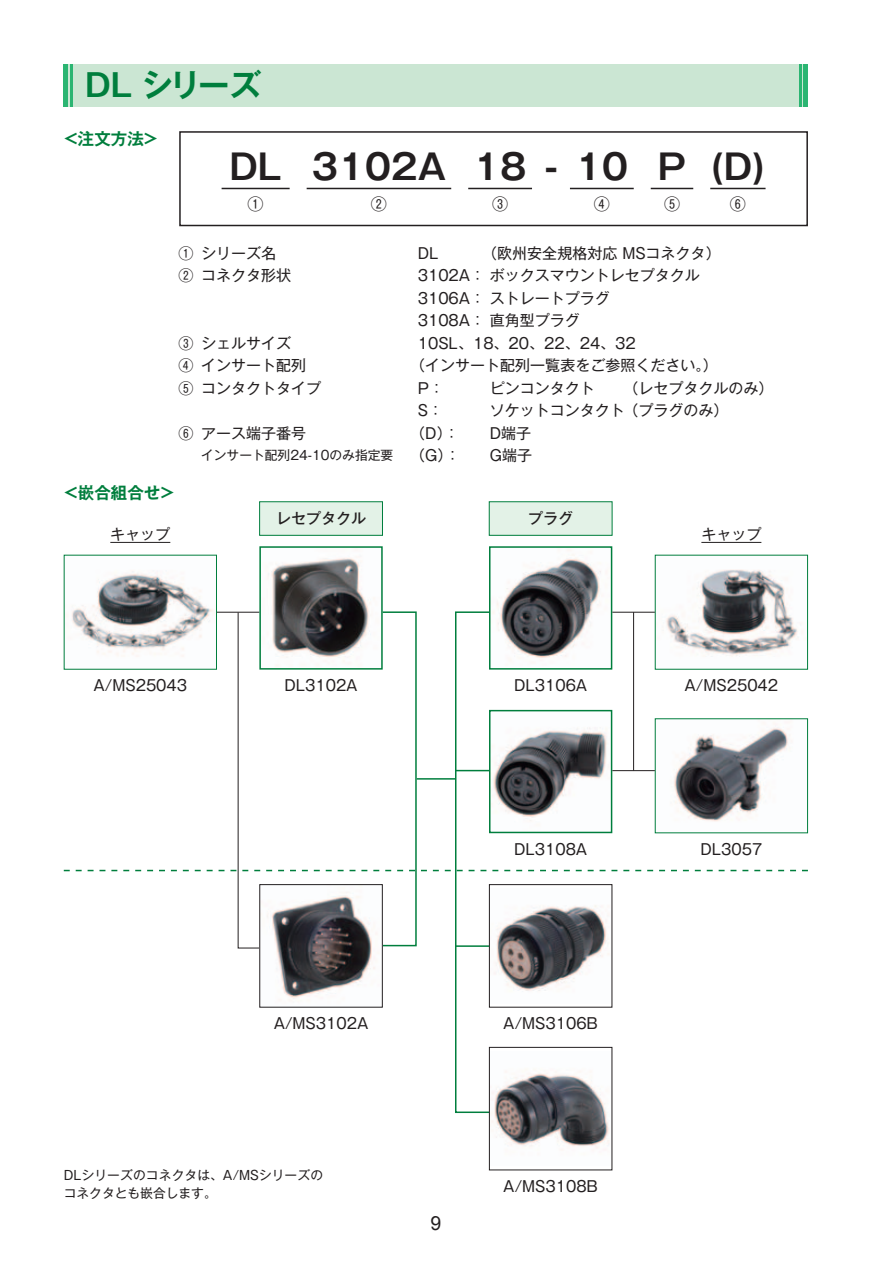
<style>
.page{position:relative;width:893px;height:1263px;background:#fff}
.page>*{position:absolute;margin:0;border:0;box-sizing:border-box;transform-origin:0 0}
.t1{font:34.95px "Gothic MB101 Pr 6 De Bold 90 msp RKSJ H";color:#231f20}
.t2{font:31.5px "Gothic MB101 Pr 6 De Bold 90 msp RKSJ H";letter-spacing:-.045em;color:#007e3d}
.t3{font:19.5px "Arial";color:#231f20}
.t4{font:16.5px "Gothic MB101 Pr 6 De Bold 90 msp RKSJ H";color:#007e3d}
.t5{font:16.05px "Gothic MB101 Pr 6 Regular 90 msp RKSJ H";color:#231f20}
.t6{font:15px/22.5px "Gothic MB101 Pr 6 Regular 90 msp RKSJ H";color:#231f20}
.t7{font:15px "Gothic MB101 Pr 6 Medium 90 msp RKSJ H";color:#231f20}
.t8{font:12.75px/17.2px "Gothic MB101 Pr 6 Regular 90 msp RKSJ H";color:#231f20}
.s1{font-size:15px}
</style>
<div class="page">
<div style="left:64px;top:64px;width:744px;height:42px;background:#cbe6d3"></div>
<hr style="left:64px;top:64px;width:4px;height:42px;background:#2bb572">
<hr style="left:804px;top:64px;width:4px;height:42px;background:#2bb572">
<hr style="left:70px;top:64px;width:2px;height:42px;background:#2bb572">
<hr style="left:799px;top:64px;width:2px;height:42px;background:#2bb572">
<img style="left:697px;top:569px;width:91px;height:43px">
<hr style="left:701px;top:542px;width:60px;height:1px;background:#231f20">
<div style="left:260px;top:502px;width:122px;height:33px;background:#e3f2e7"></div>
<div style="left:489px;top:502px;width:123px;height:33px;background:#e3f2e7"></div>
<img style="left:493px;top:550px;width:108px;height:62px">
<div style="left:489px;top:546px;width:123px;height:124px;border:2px solid #007e3d"></div>
<div style="left:455px;top:611px;width:35px;height:502px;border:2px solid #007e3d"></div>
<img style="left:72px;top:571px;width:141px;height:41px">
<hr style="left:110px;top:542px;width:60px;height:1px;background:#231f20">
<img style="left:268px;top:558px;width:101px;height:54px">
<div style="left:259px;top:546px;width:124px;height:124px;border:2px solid #007e3d"></div>
<img style="left:494px;top:949px;width:115px;height:42px">
<img style="left:276px;top:949px;width:99px;height:52px">
<div style="left:259px;top:884px;width:124px;height:123px;border:1px solid #231f20"></div>
<img style="left:491px;top:1071px;width:118px;height:79px">
<div style="left:489px;top:1047px;width:123px;height:123px;border:1px solid #231f20"></div>
<svg style="left:64px;top:612px;width:744px;height:337px"></svg>
<hr style="left:456px;top:770px;width:33px;height:1px;background:#007e3d">
<div style="left:179px;top:131px;width:629px;height:95px;border:2px solid #231f20"></div>
<hr style="left:222px;top:188px;width:68px;height:1px;background:#231f20">
<hr style="left:307px;top:188px;width:144px;height:1px;background:#231f20">
<hr style="left:468px;top:188px;width:64px;height:1px;background:#231f20">
<hr style="left:570px;top:188px;width:64px;height:1px;background:#231f20">
<hr style="left:651px;top:188px;width:42px;height:1px;background:#231f20">
<hr style="left:710px;top:188px;width:55px;height:1px;background:#231f20">
<h2 class="t2" style="left:85px;top:73px;width:178px">DL シリーズ</h2>
<p class="t4" style="left:64px;top:132px;width:96px">&lt;注文方法&gt;</p>
<h1 class="t1" style="left:229px;top:154px;width:54px">DL</h1>
<p class="t5" style="left:248px;top:198px;width:18px">①</p>
<h1 class="t1" style="left:312px;top:154px;width:136px">3102A</h1>
<p class="t5" style="left:371px;top:198px;width:18px">②</p>
<h1 class="t1" style="left:474px;top:154px;width:86px">18 -</h1>
<p class="t5" style="left:492px;top:198px;width:18px">③</p>
<h1 class="t1" style="left:575px;top:154px;width:55px">10</h1>
<p class="t5" style="left:594px;top:198px;width:18px">④</p>
<h1 class="t1" style="left:658px;top:154px;width:30px">P</h1>
<p class="t5" style="left:664px;top:198px;width:18px">⑤</p>
<h1 class="t1" style="left:711px;top:154px;width:56px">(D)</h1>
<p class="t5" style="left:730px;top:198px;width:18px">⑥</p>
<p class="t6" style="left:179px;top:244px;width:99px">① シリーズ名</p>
<p class="t6" style="left:418px;top:244px;width:22px">DL</p>
<p class="t6" style="left:482px;top:244px;width:240px">（欧州安全規格対応 MSコネクタ）</p>
<p class="t6" style="left:179px;top:266px;width:114px">② コネクタ形状</p>
<p class="t6" style="left:418px;top:266px;width:283px">3102A： ボックスマウントレセプタクル<br>3106A： ストレートプラグ<br>3108A： 直角型プラグ</p>
<p class="t6" style="left:179px;top:334px;width:114px">③ シェルサイズ</p>
<p class="t6" style="left:418px;top:334px;width:220px">10SL、18、20、22、24、32</p>
<p class="t6" style="left:179px;top:356px;width:129px">④ インサート配列</p>
<p class="t6" style="left:410px;top:356px;width:309px">（インサート配列一覧表をご参照ください。）</p>
<p class="t6" style="left:179px;top:379px;width:144px">⑤ コンタクトタイプ</p>
<p class="t6" style="left:418px;top:379px;width:28px">P：</p>
<p class="t6" style="left:490px;top:379px;width:106px">ピンコンタクト</p>
<p class="t6" style="left:623px;top:379px;width:151px">（レセプタクルのみ）</p>
<p class="t6" style="left:418px;top:401px;width:27px">S：</p>
<p class="t6" style="left:490px;top:401px;width:240px">ソケットコンタクト （プラグのみ）</p>
<p class="t6" style="left:179px;top:424px;width:129px">⑥ アース端子番号</p>
<p class="t6" style="left:410px;top:424px;width:50px">（D）：</p>
<p class="t6" style="left:490px;top:424px;width:43px">D端子</p>
<p class="t8" style="left:201px;top:449px;width:260px">インサート配列24-10のみ指定要 <span class="s1">（G）：</span></p>
<p class="t6" style="left:490px;top:446px;width:44px">G端子</p>
<p class="t4" style="left:64px;top:486px;width:112px">&lt;嵌合組合せ&gt;</p>
<p class="t6" style="left:110px;top:525px;width:61px">キャップ</p>
<p class="t7" style="left:276px;top:513px;width:91px">レセプタクル</p>
<p class="t7" style="left:528px;top:513px;width:46px">プラグ</p>
<p class="t6" style="left:94px;top:676px;width:95px">A/MS25043</p>
<p class="t6" style="left:284px;top:676px;width:75px">DL3102A</p>
<p class="t6" style="left:514px;top:676px;width:75px">DL3106A</p>
<p class="t6" style="left:514px;top:840px;width:75px">DL3108A</p>
<p class="t6" style="left:274px;top:1014px;width:96px">A/MS3102A</p>
<p class="t6" style="left:503px;top:1014px;width:96px">A/MS3106B</p>
<p class="t8" style="left:64px;top:1169px;width:261px">DLシリーズのコネクタは、A/MSシリーズのコネクタとも嵌合します。</p>
<h3 class="t3" style="left:430px;top:1212px;width:12px">9</h3>
<p class="t6" style="left:503px;top:1177px;width:96px">A/MS3108B</p>
<p class="t6" style="left:701px;top:525px;width:61px">キャップ</p>
<p class="t6" style="left:685px;top:676px;width:95px">A/MS25042</p>
<p class="t6" style="left:700px;top:840px;width:63px">DL3057</p>
</div>
